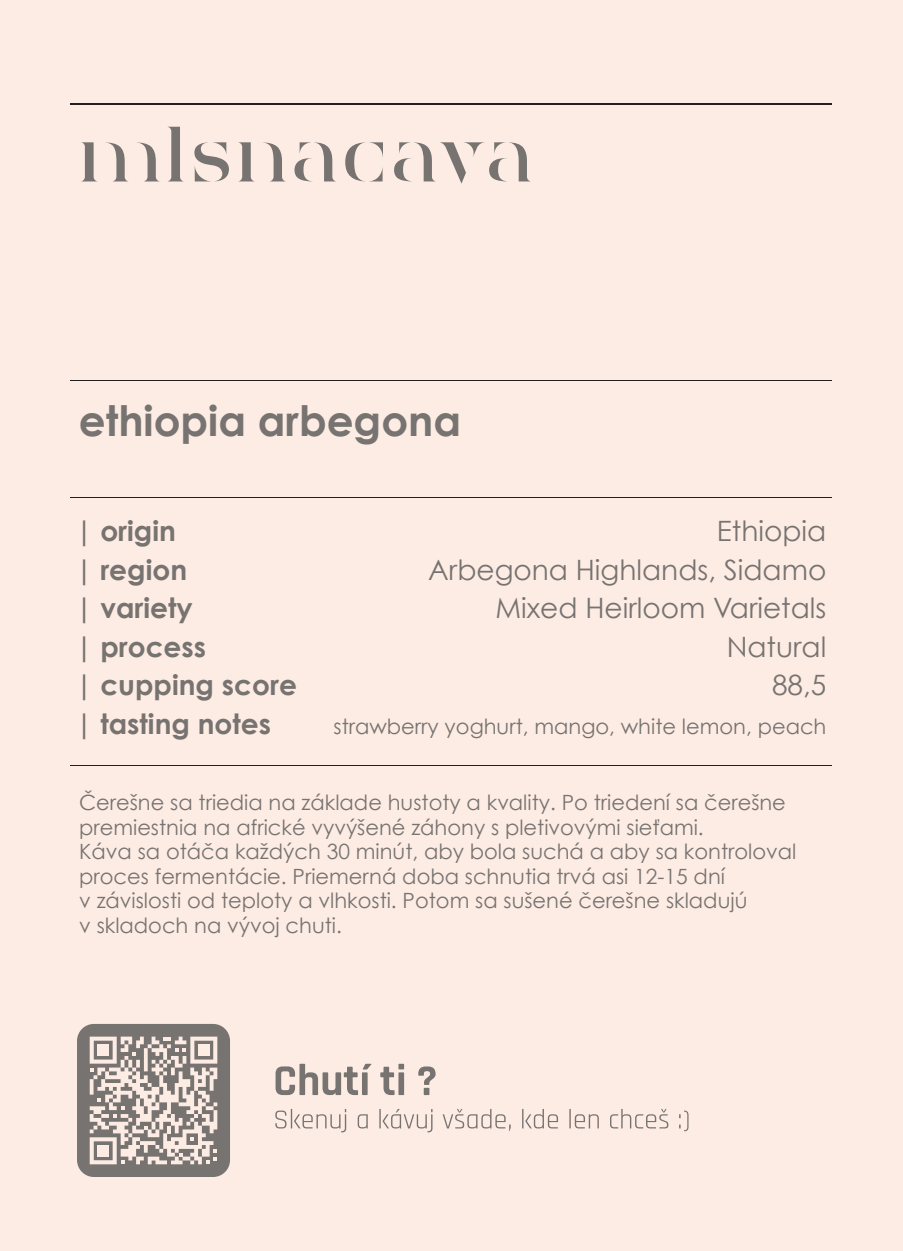
<style>
.page{position:relative;width:903px;height:1251px;background:#fff}
.page>*{position:absolute;margin:0;border:0;box-sizing:border-box;transform-origin:0 0}
.t1{font:700 42px "Century Gothic";color:#777371}
.t2{font:28px/38.5px "Century Gothic";color:#777371;text-align:right}
.t3{font:700 28px/38.5px "Century Gothic";color:#777371}
.t4{font:21px/24.5px "Century Gothic";color:#777371}
</style>
<div class="page">
<div style="left:0;top:0;width:903px;height:1250px;background:#fdece4"></div>
<hr style="left:71px;top:103px;width:761px;height:2px;background:#231f20">
<hr style="left:71px;top:380px;width:761px;height:1px;background:#231f20">
<hr style="left:71px;top:497px;width:761px;height:1px;background:#231f20">
<hr style="left:71px;top:765px;width:761px;height:1px;background:#231f20">
<svg style="left:81px;top:142px;width:78px;height:39px"></svg>
<svg style="left:168px;top:127px;width:15px;height:54px"></svg>
<svg style="left:194px;top:142px;width:35px;height:39px"></svg>
<svg style="left:238px;top:142px;width:47px;height:39px"></svg>
<svg style="left:294px;top:142px;width:41px;height:39px"></svg>
<svg style="left:345px;top:142px;width:38px;height:39px"></svg>
<svg style="left:394px;top:142px;width:137px;height:41px"></svg>
<svg style="left:275px;top:1063px;width:96px;height:31px"></svg>
<svg style="left:380px;top:1063px;width:24px;height:31px"></svg>
<svg style="left:418px;top:1066px;width:17px;height:28px"></svg>
<svg style="left:275px;top:1108px;width:71px;height:24px"></svg>
<svg style="left:358px;top:1114px;width:10px;height:14px"></svg>
<svg style="left:379px;top:1108px;width:53px;height:24px"></svg>
<svg style="left:443px;top:1108px;width:68px;height:22px"></svg>
<svg style="left:522px;top:1109px;width:36px;height:19px"></svg>
<svg style="left:569px;top:1109px;width:30px;height:19px"></svg>
<svg style="left:610px;top:1109px;width:58px;height:19px"></svg>
<svg style="left:679px;top:1110px;width:9px;height:20px"></svg>
<div style="left:77px;top:1023px;width:153px;height:153px;background:#777371;border-radius:17px"></div>
<svg style="left:90px;top:1036px;width:127px;height:127px"></svg>
<div style="left:97px;top:1044px;width:12px;height:11px;background:#fdece4"></div>
<div style="left:198px;top:1044px;width:12px;height:11px;background:#fdece4"></div>
<div style="left:97px;top:1144px;width:12px;height:12px;background:#fdece4"></div>
<h1 class="t1" style="left:79px;top:388px;width:384px">ethiopia arbegona</h1>
<h2 class="t3" style="left:76px;top:510px;width:223px">| origin<br>| region<br>| variety<br>| process<br>| cupping score | tasting notes</h2>
<h2 class="t2" style="left:428px;top:511px;width:400px">Ethiopia<br>Arbegona Highlands, Sidamo<br>Mixed Heirloom Varietals<br>Natural<br>88,5</h2>
<p class="t4" style="left:334px;top:713px;width:494px">strawberry yoghurt, mango, white lemon, peach</p>
<p class="t4" style="left:79px;top:789px;width:718px">Čerešne sa triedia na základe hustoty a kvality. Po triedení sa čerešne premiestnia na africké vyvýšené záhony s pletivovými sieťami.<br>Káva sa otáča každých 30 minút, aby bola suchá a aby sa kontroloval proces fermentácie. Priemerná doba schnutia trvá asi 12-15 dní<br>v závislosti od teploty a vlhkosti. Potom sa sušené čerešne skladujú<br>v skladoch na vývoj chuti.</p>
</div>
